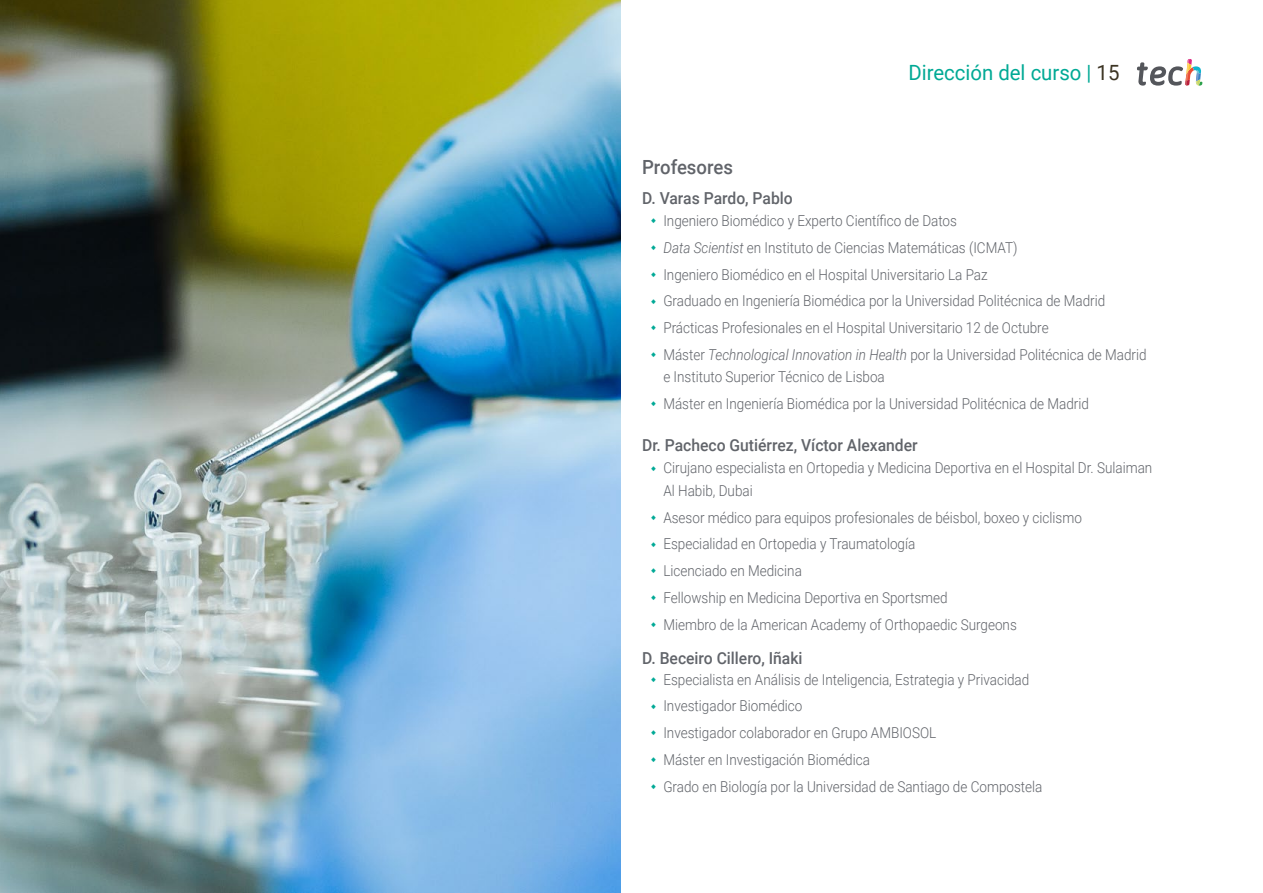
<style>
.page{position:relative;width:1263px;height:893px;background:#fff}
.page>*{position:absolute;margin:0;border:0;box-sizing:border-box;transform-origin:0 0}
.t1{font:21px "Roboto";color:#00a995}
.t2{font:500 19.5px "Roboto";color:#61646a;scale:.95 1}
.t3{font:500 16.5px "Roboto";color:#61646a;scale:.95 1}
.t4{font:300 15px/26.7px "Roboto";color:#61646a;scale:.9 1}
.s1{color:#3c3423}
.s2{font-style:italic}
</style>
<div class="page">
<img style="left:0;top:0;width:621px;height:893px">
<svg style="left:1137px;top:59px;width:65px;height:27px"></svg>
<h1 class="t1" style="left:908px;top:57px;width:213px">Dirección del curso | <span class="s1">15</span></h1>
<h2 class="t2" style="left:642px;top:154px;width:97px">Profesores</h2>
<p class="t3" style="left:642px;top:186px;width:160px">D. Varas Pardo, Pablo</p>
<p class="t4" style="left:663px;top:207px;width:538px">Ingeniero Biomédico y Experto Científico de Datos<br><span class="s2">Data Scientist</span> en Instituto de Ciencias Matemáticas (ICMAT)<br>Ingeniero Biomédico en el Hospital Universitario La Paz<br>Graduado en Ingeniería Biomédica por la Universidad Politécnica de Madrid Prácticas Profesionales en el Hospital Universitario 12 de Octubre<br>Máster <span class="s2">Technological Innovation in Health</span> por la Universidad Politécnica de Madrid</p>
<p class="t4" style="left:663px;top:363px;width:474px">e Instituto Superior Técnico de Lisboa<br>Máster en Ingeniería Biomédica por la Universidad Politécnica de Madrid</p>
<p class="t3" style="left:642px;top:433px;width:291px">Dr. Pacheco Gutiérrez, Víctor Alexander</p>
<p class="t4" style="left:663px;top:456px;width:545px;line-height:22.5px">Cirujano especialista en Ortopedia y Medicina Deportiva en el Hospital Dr. Sulaiman<br>Al Habib, Dubai</p>
<p class="t4" style="left:663px;top:503px;width:466px">Asesor médico para equipos profesionales de béisbol, boxeo y ciclismo Especialidad en Ortopedia y Traumatología<br>Licenciado en Medicina<br>Fellowship en Medicina Deportiva en Sportsmed<br>Miembro de la American Academy of Orthopaedic Surgeons</p>
<p class="t3" style="left:642px;top:646px;width:170px">D. Beceiro Cillero, Iñaki</p>
<p class="t4" style="left:663px;top:665px;width:423px">Especialista en Análisis de Inteligencia, Estrategia y Privacidad Investigador Biomédico<br>Investigador colaborador en Grupo AMBIOSOL<br>Máster en Investigación Biomédica<br>Grado en Biología por la Universidad de Santiago de Compostela</p>
</div>
